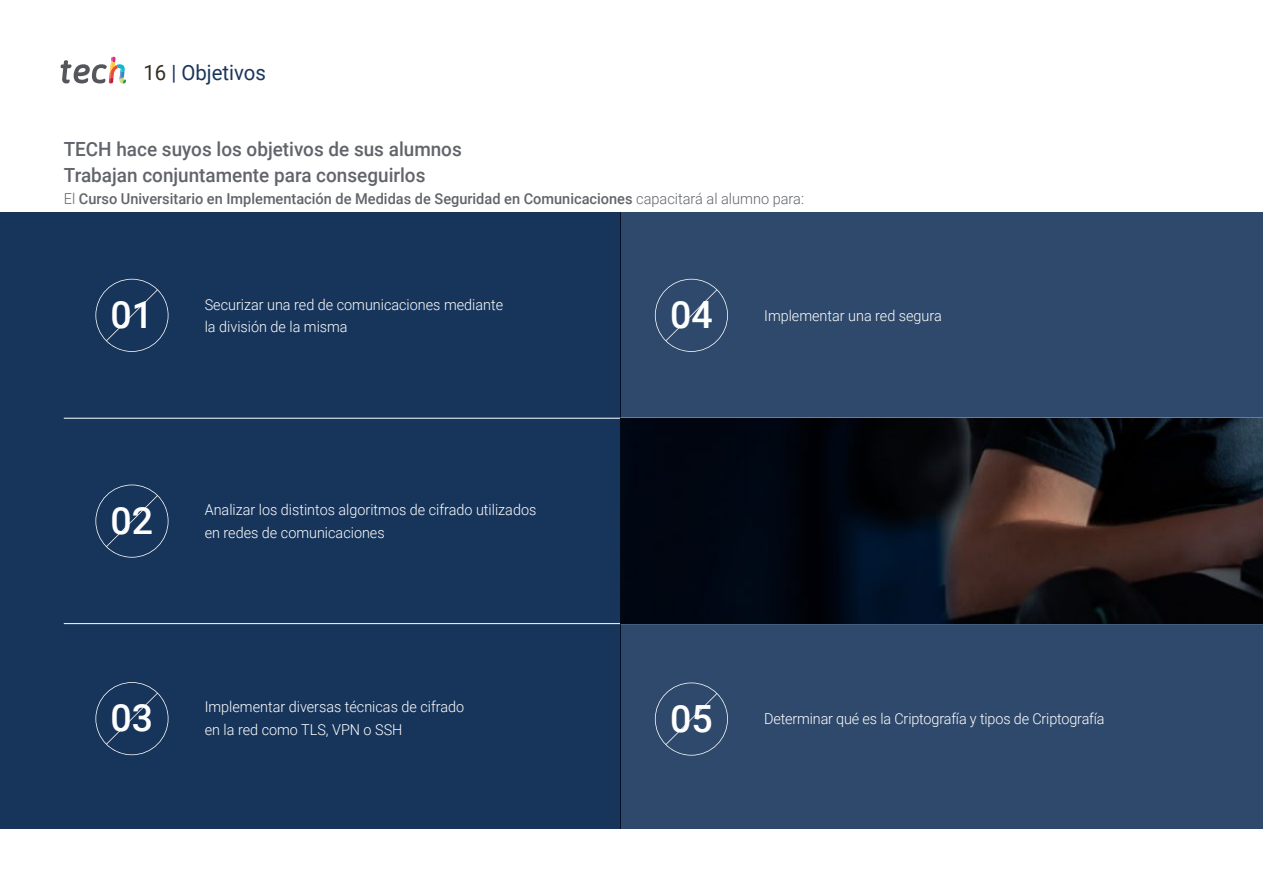
<style>
.page{position:relative;width:1263px;height:893px;background:#fff}
.page>*{position:absolute;margin:0;border:0;box-sizing:border-box;transform-origin:0 0}
.t1{font:500 37.5px "Roboto";color:#fff}
.t2{font:21px "Roboto";color:#1a355c}
.t3{font:500 19.5px/25.5px "Roboto";color:#61646a}
.t4{font:300 15px/22.5px "Roboto";color:#fff;scale:.96 1}
.t5{font:500 15px "Roboto";color:#61646a}
.s1{color:#312e20}
.s2{font-weight:300}
</style>
<div class="page">
<svg style="left:61px;top:57px;width:65px;height:27px"></svg>
<div style="left:0;top:213px;width:621px;height:616px;background:#17355b"></div>
<div style="left:621px;top:213px;width:642px;height:616px;background:#2e496b"></div>
<svg style="left:95px;top:279px;width:73px;height:73px"></svg>
<svg style="left:655px;top:279px;width:73px;height:73px"></svg>
<svg style="left:95px;top:485px;width:73px;height:73px"></svg>
<svg style="left:95px;top:682px;width:73px;height:73px"></svg>
<svg style="left:655px;top:682px;width:73px;height:74px"></svg>
<hr style="left:64px;top:418px;width:1199px;height:1px;background:#fff">
<hr style="left:64px;top:623px;width:1199px;height:1px;background:#fff">
<img style="left:621px;top:418px;width:642px;height:205px">
<h2 class="t2" style="left:144px;top:57px;width:124px"><span class="s1">16</span> | Objetivos</h2>
<h3 class="t3" style="left:64px;top:136px;width:400px">TECH hace suyos los objetivos de sus alumnos<br>Trabajan conjuntamente para conseguirlos</h3>
<p class="t5" style="left:64px;top:188px;width:742px"><span class="s2">El</span> Curso Universitario en Implementación de Medidas de Seguridad en Comunicaciones <span class="s2">capacitará al alumno para:</span></p>
<p class="t4" style="left:205px;top:293px;width:312px">Securizar una red de comunicaciones mediante la división de la misma</p>
<p class="t4" style="left:764px;top:304px;width:187px">Implementar una red segura</p>
<h1 class="t1" style="left:111px;top:288px;width:44px">01</h1>
<h1 class="t1" style="left:670px;top:288px;width:44px">04</h1>
<h1 class="t1" style="left:111px;top:494px;width:44px">02</h1>
<p class="t4" style="left:205px;top:498px;width:347px">Analizar los distintos algoritmos de cifrado utilizados en redes de comunicaciones</p>
<p class="t4" style="left:205px;top:695px;width:272px">Implementar diversas técnicas de cifrado en la red como TLS, VPN o SSH</p>
<p class="t4" style="left:764px;top:707px;width:356px">Determinar qué es la Criptografía y tipos de Criptografía</p>
<h1 class="t1" style="left:111px;top:692px;width:44px">03</h1>
<h1 class="t1" style="left:670px;top:692px;width:44px">05</h1>
</div>
